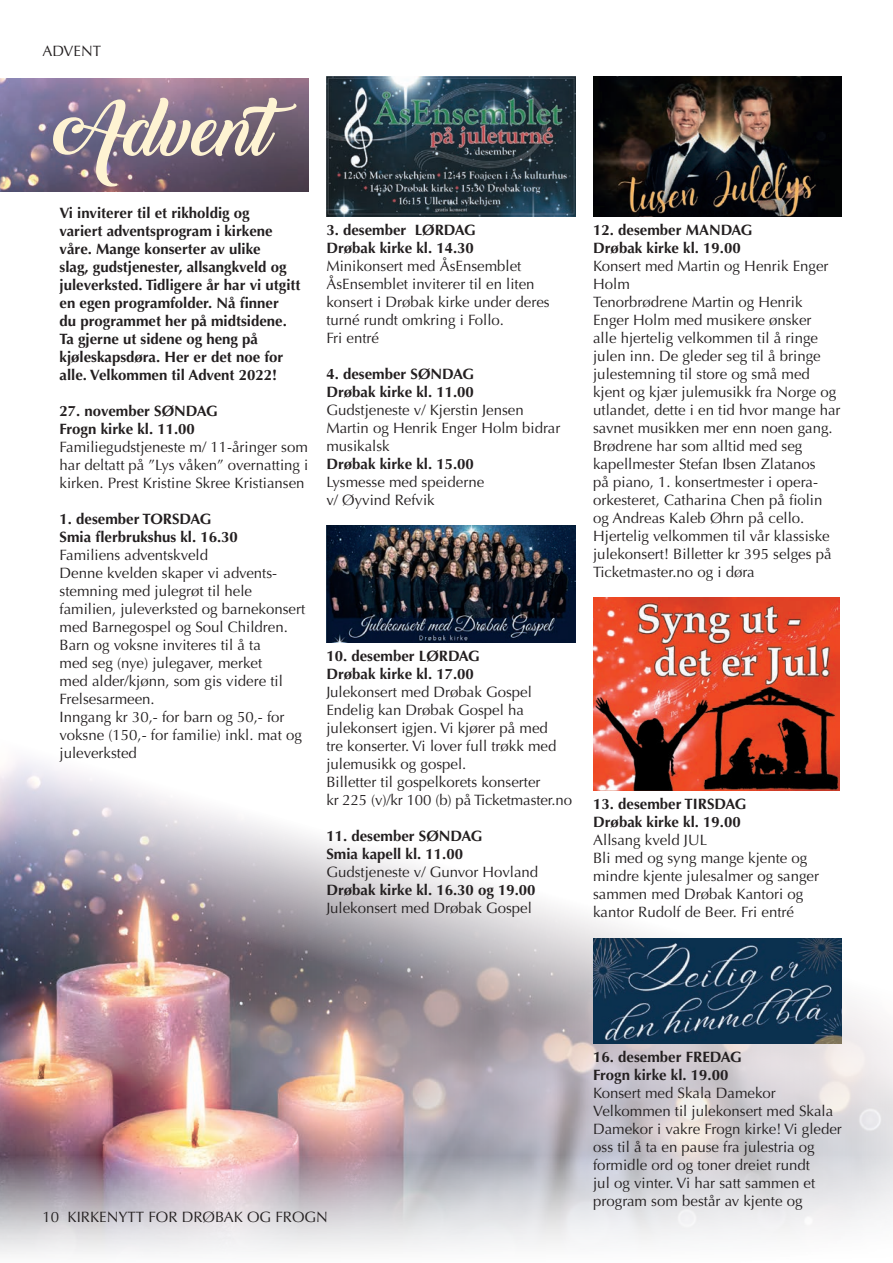
<style>
.page{position:relative;width:893px;height:1263px;background:#fff}
.page>*{position:absolute;margin:0;border:0;box-sizing:border-box;transform-origin:0 0}
.t1{font:72px "Backto Black Demo";color:#fef3d2}
.t2{font:700 19.65px "Verdana";color:#000}
.t3{font:17.55px "Verdana";color:#000}
.t4{font:15px/18px "Optima";color:#231f20}
.t5{font:700 15px/18px "Optima";color:#231f20}
.t6{font:italic 13.8px/19.2px "Verdana";color:#000;text-align:center}
</style>
<div class="page">
<img style="left:0;top:713px;width:893px;height:541px">
<img style="left:0;top:79px;width:308px;height:112px">
<img style="left:326px;top:77px;width:249px;height:139px">
<img style="left:326px;top:525px;width:249px;height:118px">
<img style="left:593px;top:77px;width:249px;height:140px">
<img style="left:594px;top:598px;width:246px;height:192px">
<img style="left:593px;top:938px;width:249px;height:106px">
<p class="t4" style="left:43px;top:42px;width:60px">ADVENT</p>
<h1 class="t1" style="left:60px;top:89px;width:252px">Advent</h1>
<p class="t5" style="left:60px;top:204px;width:243px">Vi inviterer til et rikholdig og<br>variert adventsprogram i kirkene våre. Mange konserter av ulike<br>slag, gudstjenester, allsangkveld og juleverksted. Tidligere år har vi utgitt en egen programfolder. Nå finner<br>du programmet her på midtsidene.<br>Ta gjerne ut sidene og heng på kjøleskapsdøra. Her er det noe for alle. Velkommen til Advent 2022!</p>
<p class="t5" style="left:60px;top:402px;width:160px">27. november SØNDAG<br>Frogn kirke kl. 11.00</p>
<p class="t4" style="left:60px;top:438px;width:250px;text-align:justify">Familiegudstjeneste m/ 11-åringer som har deltatt på ”Lys våken” overnatting i kirken. Prest Kristine Skree Kristiansen</p>
<p class="t5" style="left:60px;top:510px;width:180px">1. desember TORSDAG<br>Smia flerbrukshus kl. 16.30</p>
<p class="t4" style="left:60px;top:546px;width:247px">Familiens adventskveld<br>Denne kvelden skaper vi advents&shy;stemning med julegrøt til hele familien, juleverksted og barnekonsert med Barnegospel og Soul Children.<br>Barn og voksne inviteres til å ta<br>med seg (nye) julegaver, merket<br>med alder/kjønn, som gis videre til<br>Frelsesarmeen.<br>Inngang kr 30,- for barn og 50,- for voksne (150,- for familie) inkl. mat og juleverksted</p>
<p class="t5" style="left:326px;top:221px;width:151px">3. desember LØRDAG<br>Drøbak kirke kl. 14.30</p>
<p class="t4" style="left:326px;top:257px;width:225px">Minikonsert med ÅsEnsemblet<br>ÅsEnsemblet inviterer til en liten konsert i Drøbak kirke under deres turné rundt omkring i Follo.<br>Fri entré</p>
<p class="t5" style="left:326px;top:365px;width:149px">4. desember SØNDAG<br>Drøbak kirke kl. 11.00</p>
<p class="t4" style="left:326px;top:401px;width:236px">Gudstjeneste v/ Kjerstin Jensen<br>Martin og Henrik Enger Holm bidrar musikalsk</p>
<p class="t5" style="left:326px;top:455px;width:149px">Drøbak kirke kl. 15.00</p>
<p class="t4" style="left:326px;top:473px;width:159px">Lysmesse med speiderne v/ Øyvind Refvik</p>
<p class="t5" style="left:326px;top:647px;width:155px">10. desember LØRDAG<br>Drøbak kirke kl. 17.00</p>
<p class="t4" style="left:326px;top:683px;width:247px">Julekonsert med Drøbak Gospel Endelig kan Drøbak Gospel ha julekonsert igjen. Vi kjører på med<br>tre konserter. Vi lover full trøkk med julemusikk og gospel.<br>Billetter til gospelkorets konserter<br>kr 225 (v)/kr 100 (b) på Ticketmaster.no</p>
<p class="t5" style="left:326px;top:827px;width:158px">11. desember SØNDAG<br>Smia kapell kl. 11.00</p>
<p class="t4" style="left:326px;top:863px;width:213px">Gudstjeneste v/ Gunvor Hovland</p>
<p class="t5" style="left:326px;top:881px;width:211px">Drøbak kirke kl. 16.30 og 19.00</p>
<p class="t4" style="left:326px;top:899px;width:207px">Julekonsert med Drøbak Gospel</p>
<p class="t5" style="left:593px;top:221px;width:161px">12. desember MANDAG<br>Drøbak kirke kl. 19.00</p>
<p class="t4" style="left:593px;top:257px;width:249px">Konsert med Martin og Henrik Enger<br>Holm<br>Tenorbrødrene Martin og Henrik<br>Enger Holm med musikere ønsker<br>alle hjertelig velkommen til å ringe julen inn. De gleder seg til å bringe julestemning til store og små med kjent og kjær julemusikk fra Norge og utlandet, dette i en tid hvor mange har savnet musikken mer enn noen gang.<br>Brødrene har som alltid med seg kapellmester Stefan Ibsen Zlatanos<br>på piano, 1. konsertmester i opera&shy;orkesteret, Catharina Chen på fiolin og Andreas Kaleb Øhrn på cello.<br>Hjertelig velkommen til vår klassiske julekonsert! Billetter kr 395 selges på<br>Ticketmaster.no og i døra</p>
<p class="t5" style="left:593px;top:795px;width:155px">13. desember TIRSDAG<br>Drøbak kirke kl. 19.00</p>
<p class="t4" style="left:593px;top:831px;width:227px">Allsang kveld JUL<br>Bli med og syng mange kjente og mindre kjente julesalmer og sanger sammen med Drøbak Kantori og kantor Rudolf de Beer. Fri entré</p>
<h2 class="t2" style="left:615px;top:795px;width:221px">ALLSANGKVELD JUL</h2>
<p class="t3" style="left:617px;top:857px;width:204px">tirsdag 13. des. kl. 19.</p>
<p class="t6" style="left:618px;top:887px;width:203px">Kom og bli med og syng dine favorittjulesange !</p>
<p class="t4" style="left:43px;top:1207px;width:287px">10 KIRKENYTT FOR DRØBAK OG FROGN</p>
<p class="t5" style="left:593px;top:1048px;width:150px">16. desember FREDAG<br>Frogn kirke kl. 19.00</p>
<p class="t4" style="left:593px;top:1084px;width:250px">Konsert med Skala Damekor Velkommen til julekonsert med Skala Damekor i vakre Frogn kirke! Vi gleder oss til å ta en pause fra julestria og formidle ord og toner dreiet rundt<br>jul og vinter. Vi har satt sammen et program som består av kjente og</p>
</div>
